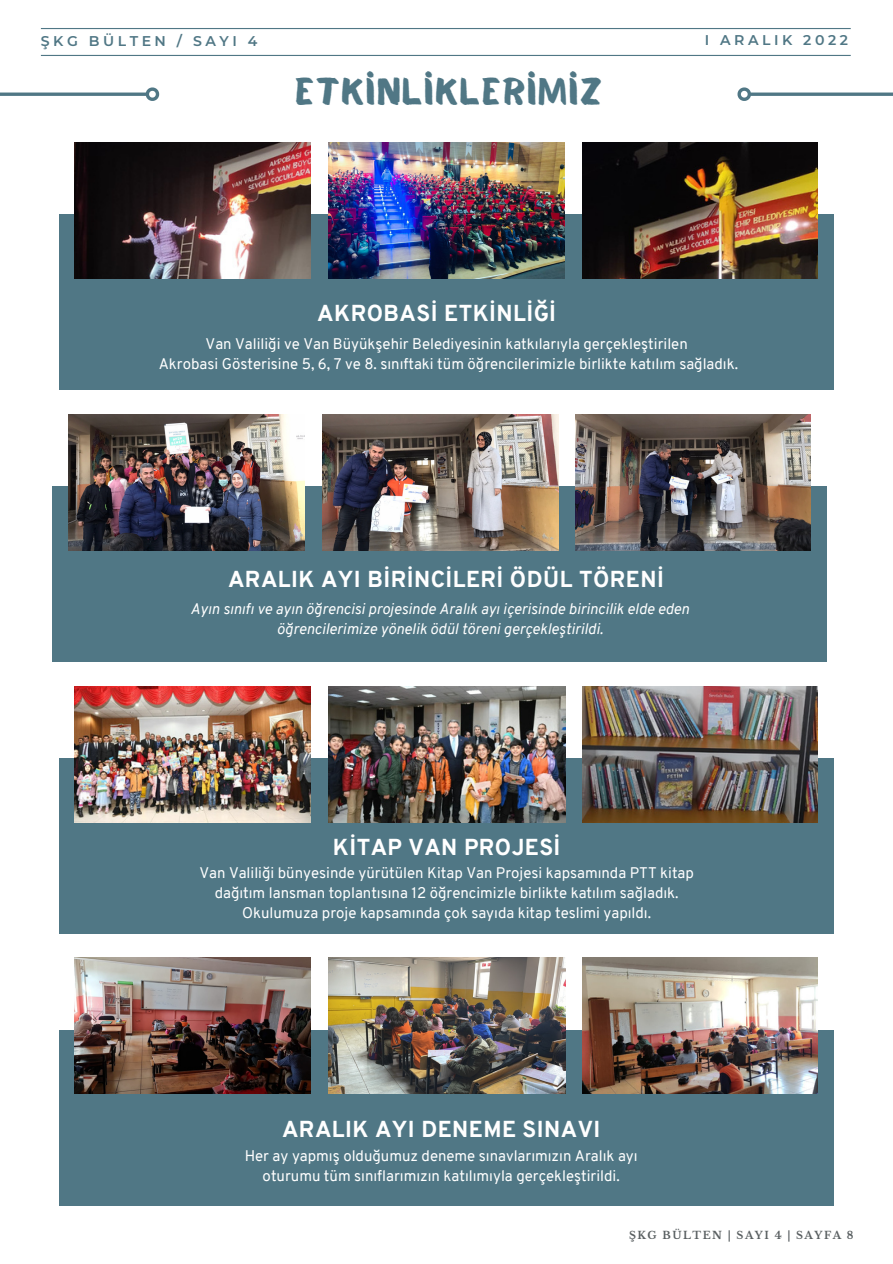
<style>
.page{position:relative;width:893px;height:1264px;background:#fff}
.page>*{position:absolute;margin:0;border:0;box-sizing:border-box;transform-origin:0 0}
.t1{font:37.5px "Balmy";letter-spacing:.05em;color:#507785}
.t2{font:800 22.5px "Overpass";letter-spacing:.02em;color:#fff}
.t3{font:15px/20.2px "Overpass";color:#fff;text-align:center}
.t4{font:italic 15px/20.2px "Overpass";color:#fff;text-align:center}
.t5{font:600 14.1px "Montserrat";letter-spacing:.25em;color:#507785}
.t6{font:700 10.5px "Libre Baskerville";letter-spacing:.14em;color:#595f61}
</style>
<div class="page">
<div style="left:59px;top:214px;width:774px;height:176px;background:#507785"></div>
<img style="left:75px;top:142px;width:236px;height:136px">
<img style="left:329px;top:142px;width:236px;height:136px">
<img style="left:582px;top:142px;width:235px;height:136px">
<svg style="left:753px;top:92px;width:139px;height:4px"></svg>
<svg style="left:737px;top:87px;width:16px;height:14px"></svg>
<svg style="left:0;top:92px;width:143px;height:4px"></svg>
<svg style="left:143px;top:87px;width:17px;height:14px"></svg>
<hr style="left:41px;top:55px;width:809px;height:1px;background:#507785">
<hr style="left:41px;top:28px;width:809px;height:1px;background:#507785">
<div style="left:53px;top:486px;width:773px;height:176px;background:#507785"></div>
<img style="left:68px;top:414px;width:236px;height:136px">
<img style="left:322px;top:414px;width:236px;height:136px">
<img style="left:576px;top:414px;width:234px;height:136px">
<div style="left:59px;top:758px;width:774px;height:175px;background:#507785"></div>
<img style="left:75px;top:686px;width:236px;height:136px">
<img style="left:329px;top:686px;width:236px;height:136px">
<img style="left:582px;top:686px;width:235px;height:136px">
<div style="left:59px;top:1029px;width:774px;height:176px;background:#507785"></div>
<img style="left:75px;top:957px;width:236px;height:136px">
<img style="left:329px;top:957px;width:236px;height:136px">
<img style="left:582px;top:957px;width:235px;height:136px">
<p class="t5" style="left:41px;top:32px;width:218px">ŞKG BÜLTEN / SAYI 4</p>
<p class="t5" style="left:704px;top:31px;width:145px">I ARALIK 2022</p>
<h1 class="t1" style="left:295px;top:77px;width:308px">ETKİNLİKLERİMİZ</h1>
<h2 class="t2" style="left:317px;top:304px;width:240px">AKROBASİ ETKİNLİĞİ</h2>
<p class="t3" style="left:159px;top:335px;width:580px">Van Valiliği ve Van Büyükşehir Belediyesinin katkılarıyla gerçekleştirilen<br>Akrobasi Gösterisine 5, 6, 7 ve 8. sınıftaki tüm öğrencilerimizle birlikte katılım sağladık.</p>
<h2 class="t2" style="left:228px;top:570px;width:437px">ARALIK AYI BİRİNCİLERİ ÖDÜL TÖRENİ</h2>
<p class="t4" style="left:190px;top:600px;width:500px">Ayın sınıfı ve ayın öğrencisi projesinde Aralık ayı içerisinde birincilik elde eden öğrencilerimize yönelik ödül töreni gerçekleştirildi.</p>
<h2 class="t2" style="left:333px;top:838px;width:229px">KİTAP VAN PROJESİ</h2>
<p class="t3" style="left:199px;top:864px;width:496px">Van Valiliği bünyesinde yürütülen Kitap Van Projesi kapsamında PTT kitap dağıtım lansman toplantısına 12 öğrencimizle birlikte katılım sağladık.<br>Okulumuza proje kapsamında çok sayıda kitap teslimi yapıldı.</p>
<h2 class="t2" style="left:282px;top:1120px;width:320px">ARALIK AYI DENEME SINAVI</h2>
<p class="t3" style="left:245px;top:1146px;width:394px">Her ay yapmış olduğumuz deneme sınavlarımızın Aralık ayı oturumu tüm sınıflarımızın katılımıyla gerçekleştirildi.</p>
<p class="t6" style="left:629px;top:1228px;width:226px">ŞKG BÜLTEN | SAYI 4 | SAYFA 8</p>
</div>
